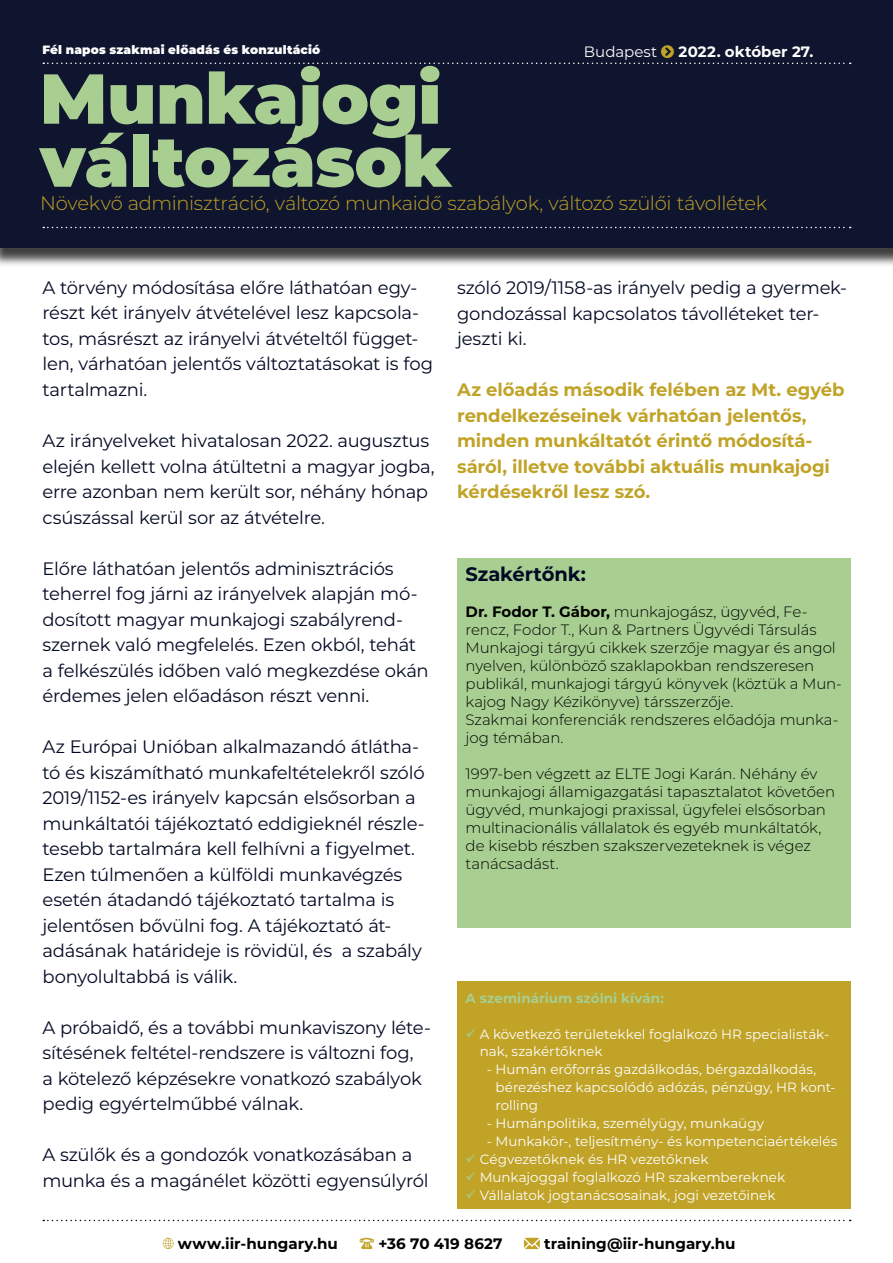
<style>
.page{position:relative;width:893px;height:1263px;background:#fff}
.page>*{position:absolute;margin:0;border:0;box-sizing:border-box;transform-origin:0 0}
.t1{font:900 70.5px/63px "Montserrat";letter-spacing:-.005em;color:#a8cf91}
.t2{font:300 19.5px "Montserrat";letter-spacing:-.015em;color:#c0a327}
.t3{font:700 19.5px "Montserrat";letter-spacing:-.01em;color:#020923}
.t4{font:18px/25.5px "Montserrat";letter-spacing:-.015em;color:#020923}
.t5{font:700 18px/25.5px "Montserrat";letter-spacing:-.005em;color:#c0a327}
.t6{font:700 15.15px "Montserrat";color:#000}
.t7{font:300 15px/18px "Montserrat";letter-spacing:-.005em;color:#000}
.t8{font:700 15px "Montserrat";letter-spacing:.005em;color:#fff}
.t9{font:15px "Montserrat";color:#fff}
.t10{font:13.5px/18px "Montserrat";color:#fff}
.t11{font:700 13.5px "Montserrat";letter-spacing:.005em;color:#a8cf91}
.t12{font:900 12px "Montserrat";letter-spacing:.015em;color:#fff}
.s1{font-weight:700}
.s2{color:#a8cf91}
</style>
<div class="page">
<div style="left:457px;top:981px;width:393px;height:227px;background:#c0a327"></div>
<div style="left:0;top:0;width:893px;height:267px;background:#000;opacity:.75"></div>
<div style="left:0;top:0;width:893px;height:248px;background:#0f152e"></div>
<svg style="left:43px;top:227px;width:808px;height:1px"></svg>
<svg style="left:43px;top:1220px;width:808px;height:1px"></svg>
<svg style="left:163px;top:1238px;width:11px;height:11px"></svg>
<svg style="left:359px;top:1238px;width:15px;height:11px"></svg>
<svg style="left:524px;top:1238px;width:16px;height:11px"></svg>
<div style="left:457px;top:558px;width:393px;height:370px;background:#a8cf91"></div>
<svg style="left:43px;top:62px;width:808px;height:2px"></svg>
<p class="t12" style="left:43px;top:41px;width:279px">Fél napos szakmai előadás és konzultáció</p>
<p class="t9" style="left:584px;top:41px;width:75px">Budapest</p>
<p class="t8" style="left:679px;top:41px;width:136px">2022. október 27.</p>
<h1 class="t1" style="left:40px;top:63px;width:414px">Munkajogi változások</h1>
<p class="t2" style="left:40px;top:190px;width:729px">Növekvő adminisztráció, változó munkaidő szabályok, változó szülői távollétek</p>
<p class="t4" style="left:43px;top:274px;width:392px">A törvény módosítása előre láthatóan egy&shy;részt két irányelv átvételével lesz kapcsola&shy;tos, másrészt az irányelvi átvételtől függet&shy;len, várhatóan jelentős változtatásokat is fog tartalmazni.</p>
<p class="t4" style="left:43px;top:427px;width:393px">Az irányelveket hivatalosan 2022. augusztus elején kellett volna átültetni a magyar jogba, erre azonban nem került sor, néhány hónap csúszással kerül sor az átvételre.</p>
<p class="t4" style="left:43px;top:555px;width:388px">Előre láthatóan jelentős adminisztrációs teherrel fog járni az irányelvek alapján mó&shy;dosított magyar munkajogi szabályrend&shy;szernek való megfelelés. Ezen okból, tehát a felkészülés időben való megkezdése okán érdemes jelen előadáson részt venni.</p>
<p class="t4" style="left:43px;top:733px;width:384px">Az Európai Unióban alkalmazandó átlátha&shy;tó és kiszámítható munkafeltételekről szóló 2019/1152-es irányelv kapcsán elsősorban a munkáltatói tájékoztató eddigieknél részle&shy;tesebb tartalmára kell felhívni a figyelmet.<br>Ezen túlmenően a külföldi munkavégzés esetén átadandó tájékoztató tartalma is jelentősen bővülni fog. A tájékoztató át&shy;adásának határideje is rövidül, és a szabály bonyolultabbá is válik.</p>
<p class="t4" style="left:43px;top:1014px;width:390px">A próbaidő, és a további munkaviszony léte&shy;sítésének feltétel-rendszere is változni fog,<br>a kötelező képzésekre vonatkozó szabályok pedig egyértelműbbé válnak.</p>
<p class="t4" style="left:43px;top:1141px;width:388px">A szülők és a gondozók vonatkozásában a munka és a magánélet közötti egyensúlyról</p>
<p class="t4" style="left:457px;top:274px;width:391px">szóló 2019/1158-as irányelv pedig a gyermek&shy;gondozással kapcsolatos távolléteket ter&shy;jeszti ki.</p>
<p class="t5" style="left:457px;top:376px;width:389px">Az előadás második felében az Mt. egyéb rendelkezéseinek várhatóan jelentős, minden munkáltatót érintő módosítá&shy;sáról, illetve további aktuális munkajogi kérdésekről lesz szó.</p>
<p class="t3" style="left:466px;top:560px;width:122px">Szakértőnk:</p>
<p class="t7" style="left:466px;top:603px;width:378px"><span class="s1">Dr. Fodor T. Gábor,</span> munkajogász, ügyvéd, Fe&shy;rencz, Fodor T., Kun &amp; Partners Ügyvédi Társulás Munkajogi tárgyú cikkek szerzője magyar és angol nyelven, különböző szaklapokban rendszeresen publikál, munkajogi tárgyú könyvek (köztük a Mun&shy;kajog Nagy Kézikönyve) társszerzője.<br>Szakmai konferenciák rendszeres előadója munka&shy;jog témában.</p>
<p class="t7" style="left:466px;top:765px;width:371px">1997-ben végzett az ELTE Jogi Karán. Néhány év munkajogi államigazgatási tapasztalatot követően ügyvéd, munkajogi praxissal, ügyfelei elsősorban multinacionális vállalatok és egyéb munkáltatók, de kisebb részben szakszervezeteknek is végez tanácsadást.</p>
<p class="t11" style="left:466px;top:988px;width:200px">A szeminárium szólni kíván:</p>
<p class="t10" style="left:480px;top:1024px;width:351px;text-indent:-14px"><span class="s2">✓</span> A következő területekkel foglalkozó HR specialisták&shy;nak, szakértőknek</p>
<p class="t10" style="left:496px;top:1060px;width:342px;text-indent:-9px">- Humán erőforrás gazdálkodás, bérgazdálkodás, bérezéshez kapcsolódó adózás, pénzügy, HR kont&shy;rolling</p>
<p class="t10" style="left:487px;top:1114px;width:279px">- Humánpolitika, személyügy, munkaügy</p>
<p class="t10" style="left:487px;top:1132px;width:352px">- Munkakör-, teljesítmény- és kompetenciaértékelés</p>
<p class="t10" style="left:466px;top:1150px;width:244px"><span class="s2">✓</span> Cégvezetőknek és HR vezetőknek</p>
<p class="t10" style="left:466px;top:1168px;width:321px"><span class="s2">✓</span> Munkajoggal foglalkozó HR szakembereknek</p>
<p class="t10" style="left:466px;top:1186px;width:311px"><span class="s2">✓</span> Vállalatok jogtanácsosainak, jogi vezetőinek</p>
<p class="t6" style="left:178px;top:1233px;width:162px">www.iir-hungary.hu</p>
<p class="t6" style="left:378px;top:1233px;width:126px">+36 70 419 8627</p>
<p class="t6" style="left:544px;top:1233px;width:193px">training@iir-hungary.hu</p>
</div>
